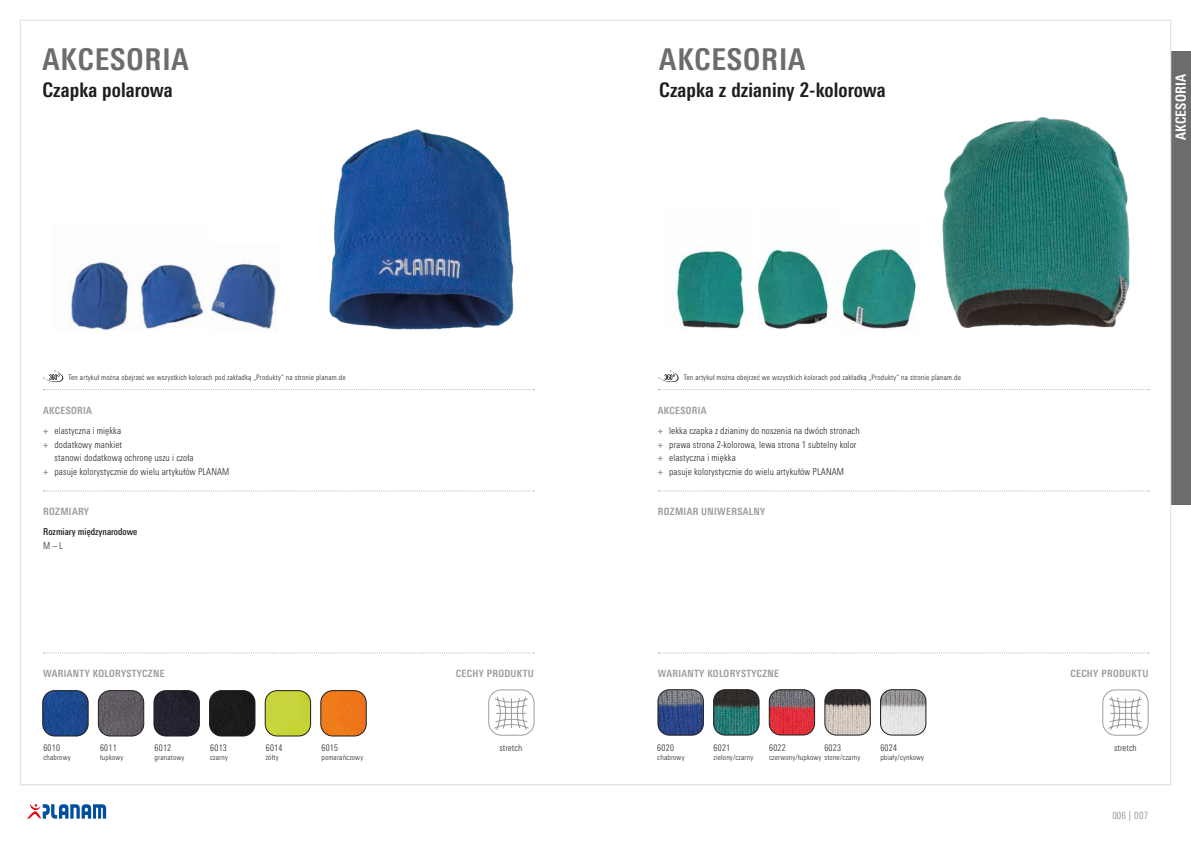
<style>
.page{position:relative;width:1191px;height:842px;background:#fff}
.page>*{position:absolute;margin:0;border:0;box-sizing:border-box;transform-origin:0 0}
.t1{font:700 condensed 30px "Univers Next Pro";letter-spacing:.03em;color:#6c6b6d}
.t2{font:700 condensed 20px "Univers Next Pro";letter-spacing:.005em;color:#1d1d1b}
.t3{font:700 condensed 14px "Univers Next Pro";letter-spacing:.005em;color:#fff}
.t4{font:700 condensed 10px "Univers Next Pro";letter-spacing:.03em;color:#9d9d9d}
.t5{font:condensed 10px "Univers Next Pro";letter-spacing:.025em;color:#9d9d9d}
.t6{font:300 condensed 9.7px "Univers Next Pro";color:#1d1d1b}
.t7{font:300 condensed 9.5px/13.5px "Univers Next Pro";letter-spacing:.01em;color:#1d1d1b}
.t8{font:500 condensed 9.5px "Univers Next Pro";color:#1d1d1b}
.t9{font:300 condensed 9px "Univers Next Pro";letter-spacing:.035em;color:#1d1d1b}
.t10{font:300 condensed 9px "Univers Next Pro";letter-spacing:.01em;color:#1d1d1b}
.t11{font:300 condensed 7.5px "Univers Next Pro";letter-spacing:.025em;color:#1d1d1b}
.s1{font-weight:700;color:#9d9d9d}
</style>
<div class="page">
<svg style="left:44px;top:652px;width:490px;height:1px"></svg>
<svg style="left:44px;top:389px;width:490px;height:1px"></svg>
<svg style="left:44px;top:490px;width:490px;height:1px"></svg>
<svg style="left:658px;top:389px;width:491px;height:1px"></svg>
<svg style="left:658px;top:490px;width:491px;height:1px"></svg>
<img style="left:43px;top:691px;width:45px;height:45px">
<div style="left:43px;top:690px;width:45px;height:46px;border:1px solid #1d1d1b;border-radius:12px"></div>
<img style="left:98px;top:692px;width:46px;height:44px">
<div style="left:98px;top:690px;width:46px;height:46px;border:1px solid #1d1d1b;border-radius:12px"></div>
<img style="left:154px;top:691px;width:45px;height:45px">
<div style="left:154px;top:690px;width:45px;height:46px;border:1px solid #1d1d1b;border-radius:12px"></div>
<div style="left:210px;top:691px;width:45px;height:45px;background:#1a1b1d"></div>
<div style="left:209px;top:690px;width:46px;height:46px;border:1px solid #1d1d1b;border-radius:12px"></div>
<img style="left:265px;top:692px;width:45px;height:44px">
<div style="left:265px;top:690px;width:46px;height:46px;border:1px solid #1d1d1b;border-radius:12px"></div>
<img style="left:321px;top:691px;width:45px;height:45px">
<div style="left:321px;top:690px;width:45px;height:46px;border:1px solid #1d1d1b;border-radius:12px"></div>
<img style="left:658px;top:690px;width:45px;height:45px">
<div style="left:658px;top:690px;width:45px;height:45px;border:1px solid #1d1d1b;border-radius:12px"></div>
<img style="left:713px;top:690px;width:46px;height:45px">
<div style="left:713px;top:690px;width:46px;height:45px;border:1px solid #1d1d1b;border-radius:12px"></div>
<img style="left:769px;top:690px;width:45px;height:45px">
<div style="left:769px;top:690px;width:45px;height:45px;border:1px solid #1d1d1b;border-radius:12px"></div>
<img style="left:825px;top:690px;width:45px;height:45px">
<div style="left:824px;top:690px;width:46px;height:45px;border:1px solid #1d1d1b;border-radius:12px"></div>
<img style="left:880px;top:690px;width:46px;height:45px">
<div style="left:880px;top:690px;width:46px;height:45px;border:1px solid #1d1d1b;border-radius:12px"></div>
<img style="left:329px;top:129px;width:185px;height:201px">
<img style="left:209px;top:262px;width:67px;height:69px">
<img style="left:68px;top:261px;width:72px;height:70px">
<img style="left:140px;top:263px;width:66px;height:66px">
<svg style="left:488px;top:689px;width:46px;height:47px"></svg>
<img style="left:942px;top:117px;width:188px;height:212px">
<img style="left:841px;top:249px;width:78px;height:81px">
<img style="left:673px;top:249px;width:71px;height:80px">
<img style="left:759px;top:248px;width:69px;height:81px">
<svg style="left:1102px;top:689px;width:46px;height:47px"></svg>
<svg style="left:43px;top:371px;width:20px;height:12px"></svg>
<svg style="left:658px;top:371px;width:20px;height:12px"></svg>
<svg style="left:658px;top:652px;width:490px;height:1px"></svg>
<div style="left:1171px;top:51px;width:20px;height:454px;background:#6c6b6d"></div>
<svg style="left:27px;top:804px;width:79px;height:15px"></svg>
<h1 class="t1" style="left:43px;top:41px;width:148px">AKCESORIA</h1>
<h2 class="t2" style="left:43px;top:78px;width:132px">Czapka polarowa</h2>
<h1 class="t1" style="left:659px;top:41px;width:148px">AKCESORIA</h1>
<h2 class="t2" style="left:659px;top:78px;width:228px">Czapka z dzianiny 2-kolorowa</h2>
<h3 class="t3" style="left:1172px;top:140px;width:67px;rotate:-90deg">AKCESORIA</h3>
<p class="t11" style="left:68px;top:373px;width:279px">Ten artykuł można obejrzeć we wszystkich kolorach pod zakładką „Produkty” na stronie planam.de</p>
<p class="t11" style="left:683px;top:373px;width:279px">Ten artykuł można obejrzeć we wszystkich kolorach pod zakładką „Produkty” na stronie planam.de</p>
<h3 class="t4" style="left:43px;top:404px;width:50px">AKCESORIA</h3>
<p class="t7" style="left:43px;top:424px;width:79px"><span class="s1">+</span> elastyczna i miękka</p>
<p class="t7" style="left:43px;top:437px;width:80px"><span class="s1">+</span> dodatkowy mankiet</p>
<p class="t7" style="left:55px;top:451px;width:140px">stanowi dodatkową ochronę uszu i czoła</p>
<p class="t7" style="left:43px;top:464px;width:188px"><span class="s1">+</span> pasuje kolorystycznie do wielu artykułów PLANAM</p>
<h3 class="t4" style="left:43px;top:506px;width:47px">ROZMIARY</h3>
<p class="t8" style="left:43px;top:526px;width:96px">Rozmiary międzynarodowe</p>
<p class="t7" style="left:43px;top:539px;width:21px">M – L</p>
<h3 class="t4" style="left:658px;top:404px;width:50px">AKCESORIA</h3>
<p class="t7" style="left:658px;top:424px;width:203px"><span class="s1">+</span> lekka czapka z dzianiny do noszenia na dwóch stronach <span class="s1">+</span> prawa strona 2-kolorowa, lewa strona 1 subtelny kolor <span class="s1">+</span> elastyczna i miękka<br><span class="s1">+</span> pasuje kolorystycznie do wielu artykułów PLANAM</p>
<h3 class="t4" style="left:658px;top:506px;width:109px">ROZMIAR UNIWERSALNY</h3>
<h3 class="t4" style="left:43px;top:668px;width:123px">WARIANTY KOLORYSTYCZNE</h3>
<h3 class="t4" style="left:456px;top:668px;width:79px">CECHY PRODUKTU</h3>
<h3 class="t4" style="left:658px;top:668px;width:123px">WARIANTY KOLORYSTYCZNE</h3>
<h3 class="t4" style="left:1070px;top:668px;width:79px">CECHY PRODUKTU</h3>
<p class="t9" style="left:43px;top:743px;width:18px">6010</p>
<p class="t11" style="left:43px;top:753px;width:29px">chabrowy</p>
<p class="t9" style="left:100px;top:743px;width:18px">6011</p>
<p class="t11" style="left:100px;top:753px;width:25px">łupkowy</p>
<p class="t9" style="left:155px;top:743px;width:18px">6012</p>
<p class="t11" style="left:155px;top:753px;width:31px">granatowy</p>
<p class="t9" style="left:210px;top:743px;width:18px">6013</p>
<p class="t11" style="left:210px;top:753px;width:19px">czarny</p>
<p class="t9" style="left:266px;top:743px;width:18px">6014</p>
<p class="t11" style="left:266px;top:753px;width:14px">żółty</p>
<p class="t9" style="left:321px;top:743px;width:18px">6015</p>
<p class="t11" style="left:321px;top:753px;width:43px">pomarańczowy</p>
<p class="t10" style="left:499px;top:743px;width:24px">stretch</p>
<p class="t9" style="left:657px;top:743px;width:18px">6020</p>
<p class="t11" style="left:657px;top:753px;width:29px">chabrowy</p>
<p class="t9" style="left:713px;top:743px;width:18px">6021</p>
<p class="t11" style="left:713px;top:753px;width:41px">zielony/czarny</p>
<p class="t9" style="left:769px;top:743px;width:18px">6022</p>
<p class="t11" style="left:769px;top:753px;width:93px">czerwony/łupkowy stone/czarny</p>
<p class="t9" style="left:824px;top:743px;width:18px">6023</p>
<p class="t9" style="left:880px;top:743px;width:18px">6024</p>
<p class="t11" style="left:880px;top:753px;width:45px">pbiały/cynkowy</p>
<p class="t10" style="left:1114px;top:743px;width:24px">stretch</p>
<p class="t6" style="left:1113px;top:745px;width:26px">stretch</p>
<h3 class="t5" style="left:1112px;top:809px;width:38px">006 | 007</h3>
</div>
